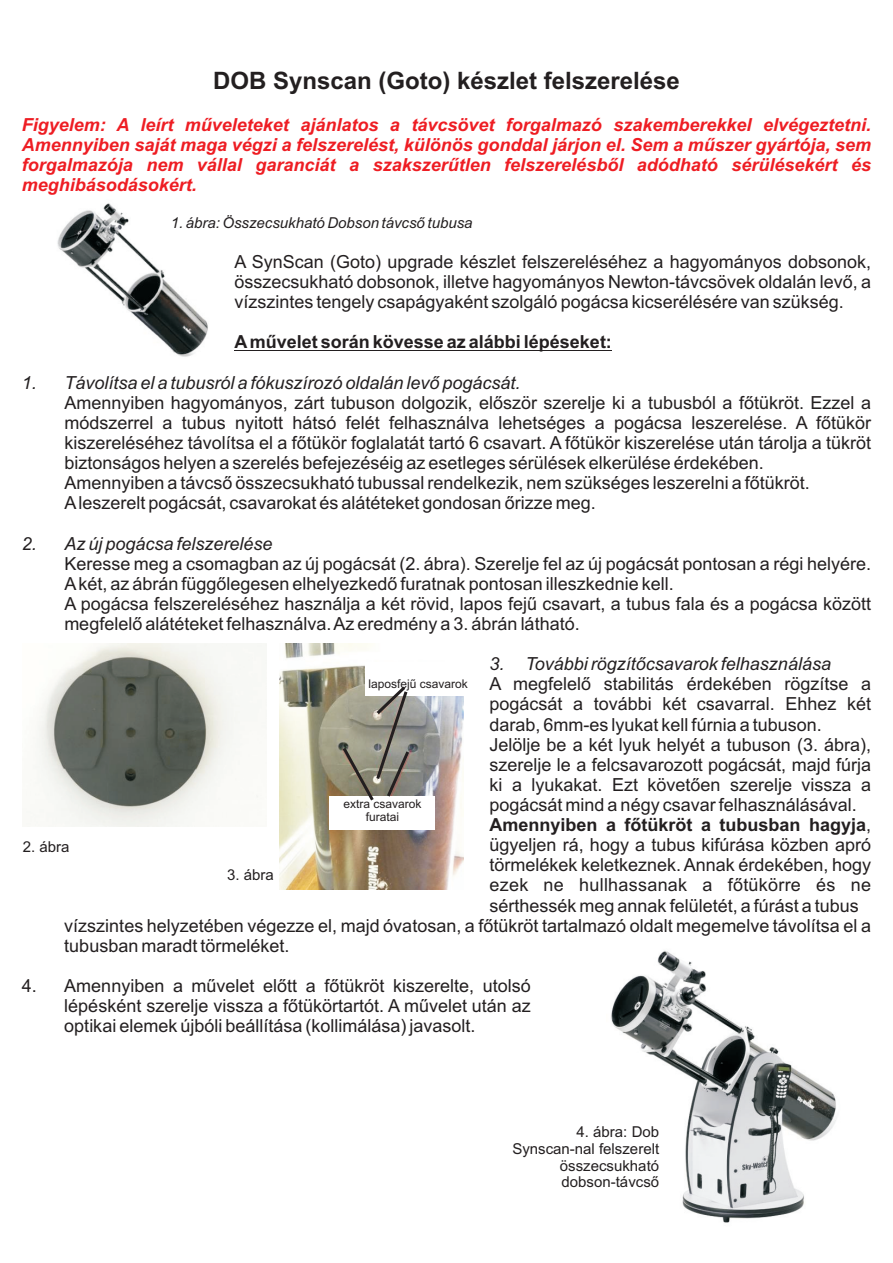
<style>
.page{position:relative;width:893px;height:1263px;background:#fff}
.page>*{position:absolute;margin:0;border:0;box-sizing:border-box;transform-origin:0 0}
.t1{font:700 24px "Arial";color:#231f20}
.t2{font:18px/20.1px "Arial";color:#231f20;text-align:justify}
.t3{font:italic 700 18px/20.1px "Arial";color:#ee1d23;text-align:justify}
.t4{font:italic 18px "Arial";color:#231f20}
.t5{font:700 18px "Arial";color:#231f20}
.t6{font:15px/16.8px "Arial";color:#231f20;text-align:right}
.t7{font:italic 15px "Arial";color:#231f20}
.t8{font:12px/13.4px "Arial";color:#231f20;text-align:center}
.s1{font-weight:400}
</style>
<div class="page">
<img style="left:57px;top:203px;width:151px;height:154px">
<hr style="left:234px;top:350px;width:378px;height:1px;background:#231f20">
<img style="left:35px;top:644px;width:231px;height:183px">
<img style="left:280px;top:644px;width:184px;height:246px">
<div style="left:365px;top:662px;width:106px;height:34px;background:#fff"></div>
<div style="left:329px;top:796px;width:106px;height:33px;background:#fff"></div>
<svg style="left:340px;top:683px;width:72px;height:118px;background:#9a978a"></svg>
<img style="left:611px;top:950px;width:226px;height:273px">
<h1 class="t1" style="left:213px;top:72px;width:468px">DOB Synscan (Goto) készlet felszerelése</h1>
<p class="t3" style="left:22px;top:116px;width:851px">Figyelem: A leírt mûveleteket ajánlatos a távcsövet forgalmazó szakemberekkel elvégeztetni.<br>Amennyiben saját maga végzi a felszerelést, különös gonddal járjon el. Sem a mûszer gyártója, sem forgalmazója nem vállal garanciát a szakszerûtlen felszerelésbõl adódható sérülésekért és meghibásodásokért.</p>
<p class="t7" style="left:171px;top:217px;width:303px">1. ábra: Összecsukható Dobson távcsõ tubusa</p>
<p class="t2" style="left:234px;top:253px;width:638px">A SynScan (Goto) upgrade készlet felszereléséhez a hagyományos dobsonok, összecsukható dobsonok, illetve hagyományos Newton-távcsövek oldalán levõ, a vízszintes tengely csapágyaként szolgáló pogácsa kicserélésére van szükség.</p>
<p class="t5" style="left:234px;top:335px;width:379px">Amûvelet során kövesse az alábbi lépéseket:</p>
<p class="t4" style="left:22px;top:375px;width:500px">1. Távolítsa el a tubusról a fókuszírozó oldalán levõ pogácsát.</p>
<p class="t2" style="left:64px;top:394px;width:808px;text-align:left">Amennyiben hagyományos, zárt tubuson dolgozik, elõször szerelje ki a tubusból a fõtükröt. Ezzel a módszerrel a tubus nyitott hátsó felét felhasználva lehetséges a pogácsa leszerelése. A fõtükör kiszereléséhez távolítsa el a fõtükör foglalatát tartó 6 csavart. A fõtükör kiszerelése után tárolja a tükröt biztonságos helyen a szerelés befejezéséig az esetleges sérülések elkerülése érdekében.<br>Amennyiben a távcsõ összecsukható tubussal rendelkezik, nem szükséges leszerelni a fõtükröt.<br>Aleszerelt pogácsát, csavarokat és alátéteket gondosan õrizze meg.</p>
<p class="t4" style="left:22px;top:536px;width:252px">2. Az új pogácsa felszerelése</p>
<p class="t2" style="left:64px;top:555px;width:808px;text-align:left">Keresse meg a csomagban az új pogácsát (2. ábra). Szerelje fel az új pogácsát pontosan a régi helyére.<br>Akét, az ábrán függõlegesen elhelyezkedõ furatnak pontosan illeszkednie kell.<br>A pogácsa felszereléséhez használja a két rövid, lapos fejû csavart, a tubus fala és a pogácsa között megfelelõ alátéteket felhasználva. Az eredmény a 3. ábrán látható.</p>
<p class="t4" style="left:490px;top:657px;width:343px">3. További rögzítõcsavarok felhasználása</p>
<p class="t2" style="left:490px;top:676px;width:383px">A megfelelõ stabilitás érdekében rögzítse a</p>
<p class="t2" style="left:490px;top:696px;width:383px">pogácsát a további két csavarral. Ehhez két</p>
<p class="t2" style="left:490px;top:716px;width:334px">darab, 6mm-es lyukat kell fúrnia a tubuson.</p>
<p class="t2" style="left:490px;top:736px;width:383px">Jelölje be a két lyuk helyét a tubuson (3. ábra),</p>
<p class="t2" style="left:490px;top:756px;width:383px">szerelje le a felcsavarozott pogácsát, majd fúrja</p>
<p class="t2" style="left:490px;top:776px;width:383px">ki a lyukakat. Ezt követõen szerelje vissza a</p>
<p class="t2" style="left:490px;top:796px;width:369px">pogácsát mind a négy csavar felhasználásával.</p>
<p class="t5" style="left:490px;top:818px;width:383px">Amennyiben a fõtükröt a tubusban hagyja<span class="s1">,</span></p>
<p class="t2" style="left:490px;top:836px;width:383px">ügyeljen rá, hogy a tubus kifúrása közben apró</p>
<p class="t2" style="left:490px;top:856px;width:383px">törmelékek keletkeznek. Annak érdekében, hogy</p>
<p class="t2" style="left:490px;top:877px;width:383px">ezek ne hullhassanak a fõtükörre és ne</p>
<p class="t2" style="left:490px;top:897px;width:371px">sérthessék meg annak felületét, a fúrást a tubus</p>
<p class="t2" style="left:64px;top:917px;width:808px">vízszintes helyzetében végezze el, majd óvatosan, a fõtükröt tartalmazó oldalt megemelve távolítsa el a</p>
<p class="t2" style="left:64px;top:937px;width:227px">tubusban maradt törmeléket.</p>
<p class="t2" style="left:64px;top:977px;width:468px;text-indent:-43px">4. Amennyiben a mûvelet elõtt a fõtükröt kiszerelte, utolsó lépésként szerelje vissza a fõtükörtartót. A mûvelet után az optikai elemek újbóli beállítása (kollimálása) javasolt.</p>
<p class="t8" style="left:369px;top:678px;width:101px">laposfejû csavarok</p>
<p class="t8" style="left:343px;top:798px;width:80px">extra csavarok furatai</p>
<p class="t6" style="left:23px;top:839px;width:48px">2. ábra</p>
<p class="t6" style="left:227px;top:867px;width:48px">3. ábra</p>
<p class="t6" style="left:512px;top:1125px;width:148px">4. ábra: Dob<br>Synscan-nal felszerelt összecsukható dobson-távcsõ</p>
</div>
